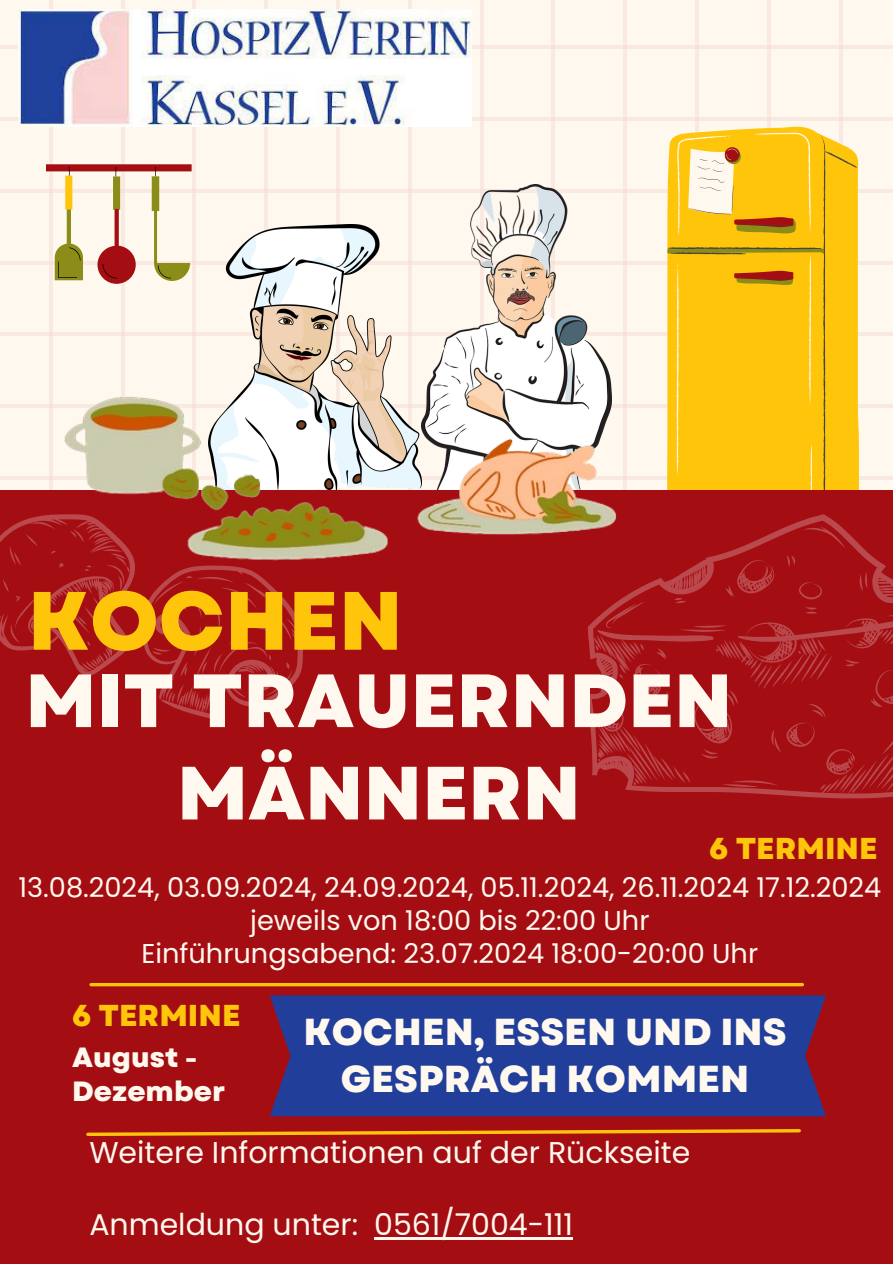
<style>
.page{position:relative;width:893px;height:1264px;background:#fff}
.page>*{position:absolute;margin:0;border:0;box-sizing:border-box;transform-origin:0 0}
.t1{font:800 82.5px "Garet";color:#fec50b}
.t2{font:800 75.15px/92.2px "Garet";color:#fff8ef;text-align:center}
.t3{font:800 37.5px/46.2px "Garet";color:#fff8ef;text-align:center}
.t4{font:800 30.15px "Garet";color:#fec50b}
.t5{font:30px "Poppins";color:#fff8ef}
.t6{font:800 27.75px/34.2px "Garet";color:#fff8ef}
.t7{font:27.15px/32.7px "Poppins";color:#fff8ef;text-align:center}
</style>
<div class="page">
<div style="left:0;top:0;width:892px;height:1263px;background:#fff8ef"></div>
<hr style="left:49px;top:0;width:4px;height:564px;background:#f9e9e1">
<hr style="left:121px;top:0;width:3px;height:564px;background:#a40e13">
<hr style="left:192px;top:0;width:4px;height:564px;background:#f9e9e1">
<hr style="left:264px;top:0;width:4px;height:564px;background:#f9e9e1">
<hr style="left:336px;top:0;width:4px;height:564px;background:#f9e9e1">
<hr style="left:408px;top:0;width:3px;height:564px;background:#a40e13">
<svg style="left:480px;top:0;width:3px;height:184px"></svg>
<hr style="left:551px;top:0;width:4px;height:564px;background:#f9e9e1">
<hr style="left:623px;top:0;width:4px;height:564px;background:#f9e9e1">
<hr style="left:695px;top:0;width:3px;height:564px;background:#a40e13">
<svg style="left:767px;top:0;width:3px;height:126px"></svg>
<svg style="left:839px;top:0;width:3px;height:126px"></svg>
<hr style="left:0;top:476px;width:892px;height:4px;background:#f9e9e1">
<hr style="left:0;top:404px;width:892px;height:4px;background:#f9e9e1">
<hr style="left:0;top:332px;width:892px;height:4px;background:#f9e9e1">
<hr style="left:0;top:261px;width:892px;height:4px;background:#f9e9e1">
<hr style="left:0;top:189px;width:892px;height:4px;background:#f9e9e1">
<hr style="left:0;top:117px;width:892px;height:4px;background:#f9e9e1">
<hr style="left:0;top:45px;width:892px;height:4px;background:#f9e9e1">
<img style="left:229px;top:224px;width:183px;height:198px">
<img style="left:422px;top:184px;width:189px;height:238px">
<svg style="left:690px;top:126px;width:168px;height:364px"></svg>
<svg style="left:667px;top:134px;width:190px;height:356px;background:#f8c319"></svg>
<div style="left:0;top:490px;width:892px;height:773px;background:#a40e13"></div>
<svg style="left:0;top:514px;width:303px;height:204px"></svg>
<svg style="left:586px;top:514px;width:306px;height:284px"></svg>
<hr style="left:91px;top:983px;width:711px;height:3px;background:#fec50b">
<svg style="left:86px;top:1129px;width:715px;height:7px"></svg>
<div style="left:270px;top:995px;width:555px;height:121px;background:#213f9a"></div>
<svg style="left:46px;top:159px;width:183px;height:130px"></svg>
<img style="left:60px;top:392px;width:339px;height:180px">
<img style="left:394px;top:422px;width:230px;height:137px">
<img style="left:18px;top:9px;width:453px;height:117px">
<hr style="left:374px;top:1236px;width:199px;height:3px;background:#fff8ef">
<p class="t1" style="left:28px;top:561px;width:377px">KOCHEN</p>
<p class="t2" style="left:25px;top:655px;width:708px">MIT TRAUERNDEN<br>MÄNNERN</p>
<h1 class="t4" style="left:709px;top:826px;width:170px">6 TERMINE</h1>
<h3 class="t7" style="left:18px;top:871px;width:864px">13.08.2024, 03.09.2024, 24.09.2024, 05.11.2024, 26.11.2024 17.12.2024 jeweils von 18:00 bis 22:00 Uhr</h3>
<p class="t7" style="left:141px;top:937px;width:618px">Einführungsabend: 23.07.2024 18:00-20:00 Uhr</p>
<p class="t4" style="left:72px;top:993px;width:170px">6 TERMINE</p>
<h1 class="t6" style="left:72px;top:1040px;width:154px">August -<br>Dezember</h1>
<p class="t3" style="left:303px;top:1009px;width:485px">KOCHEN, ESSEN UND INS<br>GESPRÄCH KOMMEN</p>
<p class="t5" style="left:89px;top:1131px;width:602px">Weitere Informationen auf der Rückseite</p>
<p class="t5" style="left:89px;top:1203px;width:485px">Anmeldung unter: 0561/7004-111</p>
</div>
